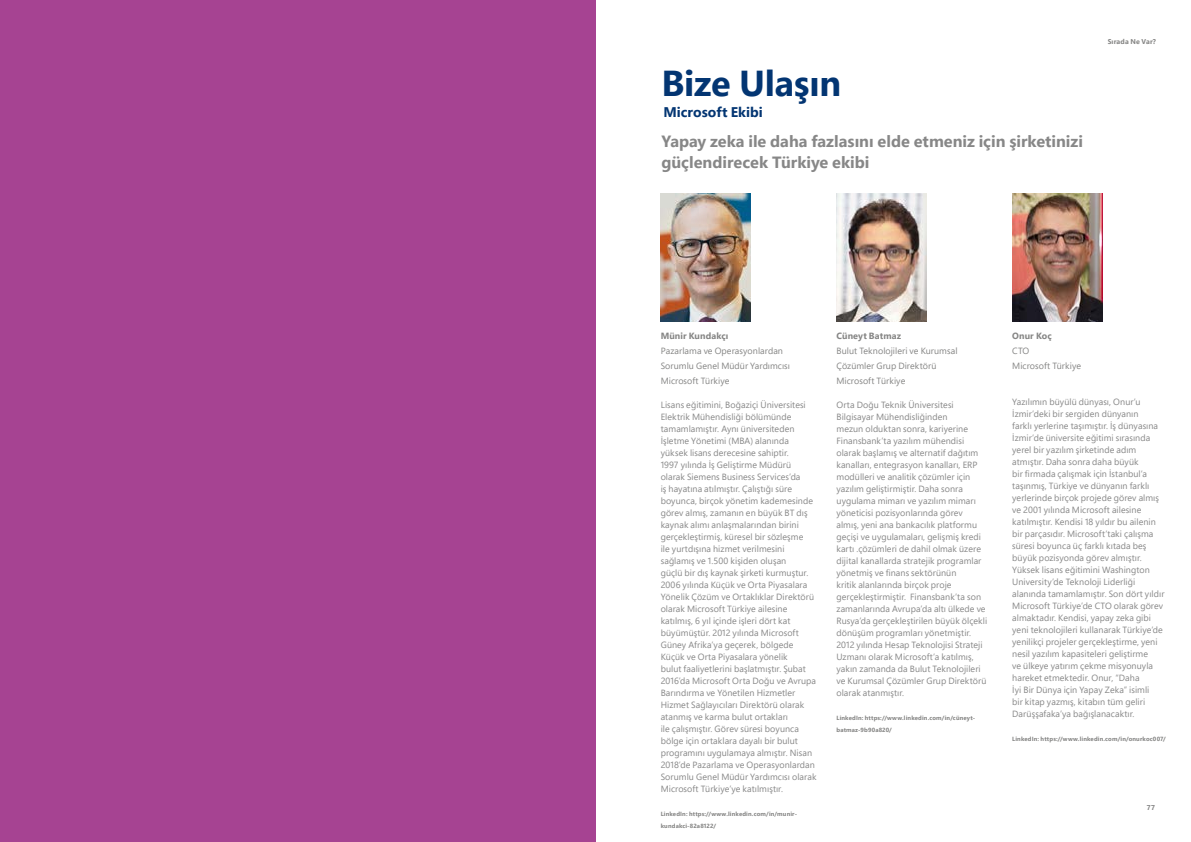
<style>
.page{position:relative;width:1191px;height:842px;background:#fff}
.page>*{position:absolute;margin:0;border:0;box-sizing:border-box;transform-origin:0 0}
.t1{font:700 36px "Segoe Pro";letter-spacing:-.005em;color:#033572}
.t2{font:700 16.3px/21px "Segoe Pro";color:#878787}
.t3{font:700 14px "Segoe Pro";color:#033572}
.t4{font:9px/12px "Segoe Pro";letter-spacing:.005em;color:#878787}
.t5{font:9px/15px "Segoe Pro";letter-spacing:.005em;color:#858584}
.t6{font:700 9px "Segoe Pro";letter-spacing:.01em;color:#858584}
.t7{font:700 7px "Segoe Pro";letter-spacing:.02em;color:#858584}
.t8{font:700 7px "Segoe Pro";color:#878787}
.t9{font:700 6px/12px "Segoe Pro";letter-spacing:.025em;color:#858584}
</style>
<div class="page">
<img style="left:660px;top:193px;width:90px;height:129px">
<img style="left:1012px;top:193px;width:90px;height:129px">
<img style="left:836px;top:193px;width:90px;height:129px">
<div style="left:0;top:0;width:595px;height:842px;background:#a64392"></div>
<h1 class="t1" style="left:661px;top:58px;width:181px">Bize Ulaşın</h1>
<h3 class="t3" style="left:663px;top:102px;width:101px">Microsoft Ekibi</h3>
<h2 class="t2" style="left:661px;top:130px;width:423px">Yapay zeka ile daha fazlasını elde etmeniz için şirketinizi güçlendirecek Türkiye ekibi</h2>
<p class="t7" style="left:1107px;top:36px;width:50px">Sırada Ne Var?</p>
<p class="t6" style="left:660px;top:329px;width:69px">Münir Kundakçı</p>
<p class="t5" style="left:660px;top:343px;width:131px">Pazarlama ve Operasyonlardan<br>Sorumlu Genel Müdür Yardımcısı<br>Microsoft Türkiye</p>
<p class="t4" style="left:660px;top:399px;width:157px">Lisans eğitimini, Boğaziçi Üniversitesi Elektrik Mühendisliği bölümünde tamamlamıştır. Aynı üniversiteden İşletme Yönetimi (MBA) alanında yüksek lisans derecesine sahiptir.<br>1997 yılında İş Geliştirme Müdürü olarak Siemens Business Services’da<br>iş hayatına atılmıştır. Çalıştığı süre boyunca, birçok yönetim kademesinde görev almış, zamanın en büyük BT dış kaynak alımı anlaşmalarından birini gerçekleştirmiş, küresel bir sözleşme<br>ile yurtdışına hizmet verilmesini sağlamış ve 1.500 kişiden oluşan<br>güçlü bir dış kaynak şirketi kurmuştur.<br>2006 yılında Küçük ve Orta Piyasalara Yönelik Çözüm ve Ortaklıklar Direktörü olarak Microsoft Türkiye ailesine katılmış, 6 yıl içinde işleri dört kat büyümüştür. 2012 yılında Microsoft Güney Afrika’ya geçerek, bölgede Küçük ve Orta Piyasalara yönelik<br>bulut faaliyetlerini başlatmıştır. Şubat 2016’da Microsoft Orta Doğu ve Avrupa Barındırma ve Yönetilen Hizmetler Hizmet Sağlayıcıları Direktörü olarak atanmış ve karma bulut ortakları<br>ile çalışmıştır. Görev süresi boyunca bölge için ortaklara dayalı bir bulut programını uygulamaya almıştır. Nisan 2018’de Pazarlama ve Operasyonlardan Sorumlu Genel Müdür Yardımcısı olarak Microsoft Türkiye’ye katılmıştır.</p>
<p class="t9" style="left:660px;top:808px;width:138px">LinkedIn: https://www.linkedin.com/in/munir&shy;kundakci-82a8122/</p>
<p class="t6" style="left:836px;top:329px;width:66px">Cüneyt Batmaz</p>
<p class="t5" style="left:836px;top:343px;width:123px">Bulut Teknolojileri ve Kurumsal<br>Çözümler Grup Direktörü<br>Microsoft Türkiye</p>
<p class="t4" style="left:836px;top:399px;width:152px">Orta Doğu Teknik Üniversitesi Bilgisayar Mühendisliğinden<br>mezun olduktan sonra, kariyerine Finansbank’ta yazılım mühendisi olarak başlamış ve alternatif dağıtım kanalları, entegrasyon kanalları, ERP modülleri ve analitik çözümler için yazılım geliştirmiştir. Daha sonra uygulama mimarı ve yazılım mimarı yöneticisi pozisyonlarında görev almış, yeni ana bankacılık platformu geçişi ve uygulamaları, gelişmiş kredi kartı .çözümleri de dahil olmak üzere dijital kanallarda stratejik programlar yönetmiş ve finans sektörünün<br>kritik alanlarında birçok proje gerçekleştirmiştir. Finansbank’ta son zamanlarında Avrupa’da altı ülkede ve Rusya’da gerçekleştirilen büyük ölçekli dönüşüm programları yönetmiştir.<br>2012 yılında Hesap Teknolojisi Strateji Uzmanı olarak Microsoft’a katılmış, yakın zamanda da Bulut Teknolojileri ve Kurumsal Çözümler Grup Direktörü olarak atanmıştır.</p>
<p class="t9" style="left:836px;top:712px;width:140px">LinkedIn: https://www.linkedin.com/in/cüneyt&shy;batmaz-9b90a820/</p>
<p class="t6" style="left:1012px;top:329px;width:41px">Onur Koç</p>
<p class="t5" style="left:1012px;top:343px;width:70px">CTO<br>Microsoft Türkiye</p>
<p class="t4" style="left:1012px;top:396px;width:154px">Yazılımın büyülü dünyası, Onur’u İzmir’deki bir sergiden dünyanın<br>farklı yerlerine taşımıştır. İş dünyasına İzmir’de üniversite eğitimi sırasında yerel bir yazılım şirketinde adım atmıştır. Daha sonra daha büyük<br>bir firmada çalışmak için İstanbul’a taşınmış, Türkiye ve dünyanın farklı yerlerinde birçok projede görev almış ve 2001 yılında Microsoft ailesine katılmıştır. Kendisi 18 yıldır bu ailenin bir parçasıdır. Microsoft’taki çalışma süresi boyunca üç farklı kıtada beş büyük pozisyonda görev almıştır.<br>Yüksek lisans eğitimini Washington University’de Teknoloji Liderliği alanında tamamlamıştır. Son dört yıldır Microsoft Türkiye’de CTO olarak görev almaktadır. Kendisi, yapay zeka gibi yeni teknolojileri kullanarak Türkiye’de yenilikçi projeler gerçekleştirme, yeni nesil yazılım kapasiteleri geliştirme<br>ve ülkeye yatırım çekme misyonuyla hareket etmektedir. Onur, “Daha<br>İyi Bir Dünya için Yapay Zeka” isimli<br>bir kitap yazmış, kitabın tüm geliri Darüşşafaka’ya bağışlanacaktır.</p>
<p class="t9" style="left:1012px;top:733px;width:155px">LinkedIn: https://www.linkedin.com/in/onurkoc007/</p>
<p class="t8" style="left:1146px;top:803px;width:10px">77</p>
</div>
